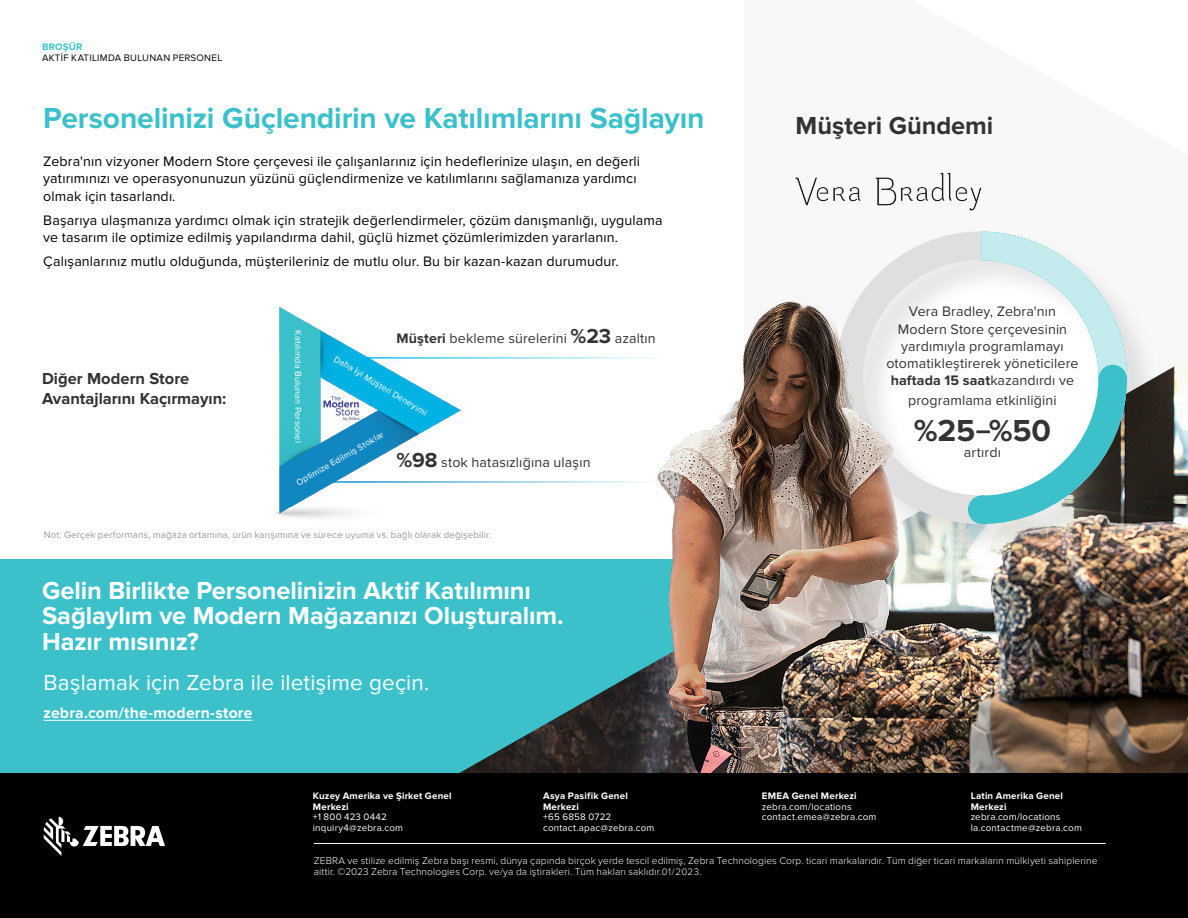
<style>
.page{position:relative;width:1188px;height:918px;background:#fff}
.page>*{position:absolute;margin:0;border:0;box-sizing:border-box;transform-origin:0 0}
.Introduction-Body{font:700 31.5px "Proxima Nova";color:#333}
.Heading{font:700 30px "Proxima Nova";letter-spacing:-.005em;color:#3cc1cb}
.Subhead-1{font:700 25.5px/25.5px "Proxima Nova";letter-spacing:-.005em;color:#fff}
.Heading-2{font:700 25.5px "Proxima Nova";letter-spacing:-.005em;color:#333}
.Body{font:22.5px "Proxima Nova";letter-spacing:.005em;color:#fff}
.Introduction-Body-2{font:700 16.5px "Proxima Nova";color:#333}
.Body-2{font:700 15.75px "Proxima Nova";letter-spacing:.015em;color:#fff}
.Introduction-Body-3{font:14.25px/17.2px "Proxima Nova";letter-spacing:.01em;color:#000}
.Introduction-Body-4{font:14.25px/17.2px "Proxima Nova";letter-spacing:.01em;color:#333;text-align:center}
.Bullets{font:14.25px "Proxima Nova";letter-spacing:.01em;color:#333}
.Legal-Spec_Sheets{font:300 10.2px/10.9px "Proxima Nova";letter-spacing:.01em;color:#fff}
.Regional_Address{font:9.75px/10.5px "Proxima Nova";letter-spacing:.025em;color:#fff}
.Regional_Address-2{font:700 9.75px/10.5px "Proxima Nova";letter-spacing:.02em;color:#fff}
.Body-3{font:9.75px "Proxima Nova";letter-spacing:.015em;color:#999}
.t1{font:9.75px "Proxima Nova";letter-spacing:.03em;color:#000}
.t2{font:700 9.75px "Proxima Nova";letter-spacing:.02em;color:#3cc1cb}
.Introduction-Body-5{font:9px "Proxima Nova";letter-spacing:.025em;color:#fff}
.s1{font-weight:700}
.s2{font-weight:700;font-size:21px}
.s3{font-size:25.5px}
.s4{font-size:9.75px}
</style>
<div class="page">
<div style="left:0;top:559px;width:1188px;height:214px;background:#3cc1cb"></div>
<div style="left:744px;top:0;width:444px;height:565px;background:#f8f8f8"></div>
<img style="left:1166px;top:359px;width:22px;height:414px">
<img style="left:795px;top:172px;width:187px;height:39px">
<svg style="left:895px;top:231px;width:96px;height:29px;fill:#dfdfdf"></svg>
<svg style="left:981px;top:232px;width:87px;height:28px"></svg>
<img style="left:459px;top:260px;width:707px;height:513px">
<hr style="left:355px;top:357px;width:305px;height:2px;background:#00bcf1">
<hr style="left:332px;top:481px;width:322px;height:2px;background:#0f91d0">
<hr style="left:44px;top:720px;width:208px;height:1px;background:#fff">
<div style="left:0;top:773px;width:1188px;height:145px;background:#000"></div>
<svg style="left:44px;top:817px;width:121px;height:39px"></svg>
<hr style="left:314px;top:843px;width:792px;height:1px;background:#fff">
<img style="left:276px;top:282px;width:184px;height:253px">
<p class="t2" style="left:42px;top:41px;width:42px">BROŞÜR</p>
<p class="t1" style="left:42px;top:53px;width:182px">AKTİF KATILIMDA BULUNAN PERSONEL</p>
<p class="Heading" style="left:43px;top:101px;width:663px">Personelinizi Güçlendirin ve Katılımlarını Sağlayın</p>
<p class="Introduction-Body-3" style="left:43px;top:153px;width:598px">Zebra'nın vizyoner Modern Store çerçevesi ile çalışanlarınız için hedeflerinize ulaşın, en değerli yatırımınızı ve operasyonunuzun yüzünü güçlendirmenize ve katılımlarını sağlamanıza yardımcı olmak için tasarlandı.</p>
<p class="Introduction-Body-3" style="left:43px;top:211px;width:621px">Başarıya ulaşmanıza yardımcı olmak için stratejik değerlendirmeler, çözüm danışmanlığı, uygulama ve tasarım ile optimize edilmiş yapılandırma dahil, güçlü hizmet çözümlerimizden yararlanın.</p>
<p class="Introduction-Body-3" style="left:43px;top:253px;width:577px">Çalışanlarınız mutlu olduğunda, müşterileriniz de mutlu olur. Bu bir kazan-kazan durumudur.</p>
<p class="Introduction-Body-2" style="left:42px;top:369px;width:149px">Diğer Modern Store</p>
<p class="Introduction-Body-2" style="left:42px;top:389px;width:186px">Avantajlarını Kaçırmayın:</p>
<p class="Bullets" style="left:397px;top:330px;width:261px"><span class="s1">Müşteri</span> bekleme sürelerini <span class="s2">%23</span> azaltın</p>
<p class="Introduction-Body-5" style="left:303px;top:330px;width:114px;rotate:90deg">Katılımda Bulunan Personel</p>
<p class="Introduction-Body-5" style="left:337px;top:354px;width:108px;rotate:31deg">Daha İyi Müşteri Deneyimi</p>
<p class="Introduction-Body-5" style="left:294px;top:479px;width:101px;rotate:-30deg">Optimize Edilmiş Stoklar</p>
<p class="Bullets" style="left:397px;top:454px;width:196px"><span class="s2">%98</span> stok hatasızlığına ulaşın</p>
<p class="Body-3" style="left:44px;top:529px;width:449px">Not: Gerçek performans, mağaza ortamına, ürün karışımına ve sürece uyuma vs. bağlı olarak değişebilir.</p>
<p class="Subhead-1" style="left:42px;top:578px;width:523px">Gelin Birlikte Personelinizin Aktif Katılımını<br>Sağlaylım ve Modern Mağazanızı Oluşturalım.<br>Hazır mısınız?</p>
<p class="Body" style="left:44px;top:670px;width:387px">Başlamak için Zebra ile iletişime geçin.</p>
<p class="Body-2" style="left:44px;top:704px;width:210px">zebra.com/the-modern-store</p>
<p class="Regional_Address-2" style="left:313px;top:791px;width:140px">Kuzey Amerika ve Şirket Genel<br>Merkezi</p>
<p class="Regional_Address" style="left:313px;top:812px;width:75px">+1 800 423 0442</p>
<p class="Regional_Address" style="left:313px;top:822px;width:92px">inquiry4@zebra.com</p>
<p class="Regional_Address-2" style="left:543px;top:791px;width:86px">Asya Pasifik Genel<br>Merkezi</p>
<p class="Regional_Address" style="left:543px;top:812px;width:113px">+65 6858 0722 contact.apac@zebra.com</p>
<p class="Heading-2" style="left:796px;top:110px;width:199px">Müşteri Gündemi</p>
<p class="Introduction-Body-4" style="left:886px;top:303px;width:194px">Vera Bradley, Zebra'nın<br>Modern Store çerçevesinin yardımıyla programlamayı otomatikleştirerek yöneticilere <span class="s1">haftada 15 saat</span>kazandırdı ve</p>
<p class="Introduction-Body-4" style="left:908px;top:392px;width:150px">programlama etkinliğini</p>
<p class="Introduction-Body" style="left:914px;top:412px;width:139px">%25<span class="s3">–</span>%50</p>
<p class="Introduction-Body-4" style="left:964px;top:444px;width:39px">artırdı</p>
<p class="Regional_Address-2" style="left:762px;top:791px;width:96px">EMEA Genel Merkezi</p>
<p class="Regional_Address" style="left:762px;top:801px;width:116px">zebra.com/locations contact.emea@zebra.com</p>
<p class="Regional_Address-2" style="left:971px;top:791px;width:94px">Latin Amerika Genel<br>Merkezi</p>
<p class="Regional_Address" style="left:971px;top:812px;width:113px">zebra.com/locations la.contactme@zebra.com</p>
<p class="Legal-Spec_Sheets" style="left:314px;top:855px;width:785px">ZEBRA ve stilize edilmiş Zebra başı resmi, dünya çapında birçok yerde tescil edilmiş, Zebra Technologies Corp. ticari markalarıdır. Tüm diğer ticari markaların mülkiyeti sahiplerine aittir. ©2023 Zebra Technologies Corp. ve/ya da iştirakleri. Tüm hakları saklıdır.<span class="s4">01/2023.</span></p>
</div>
